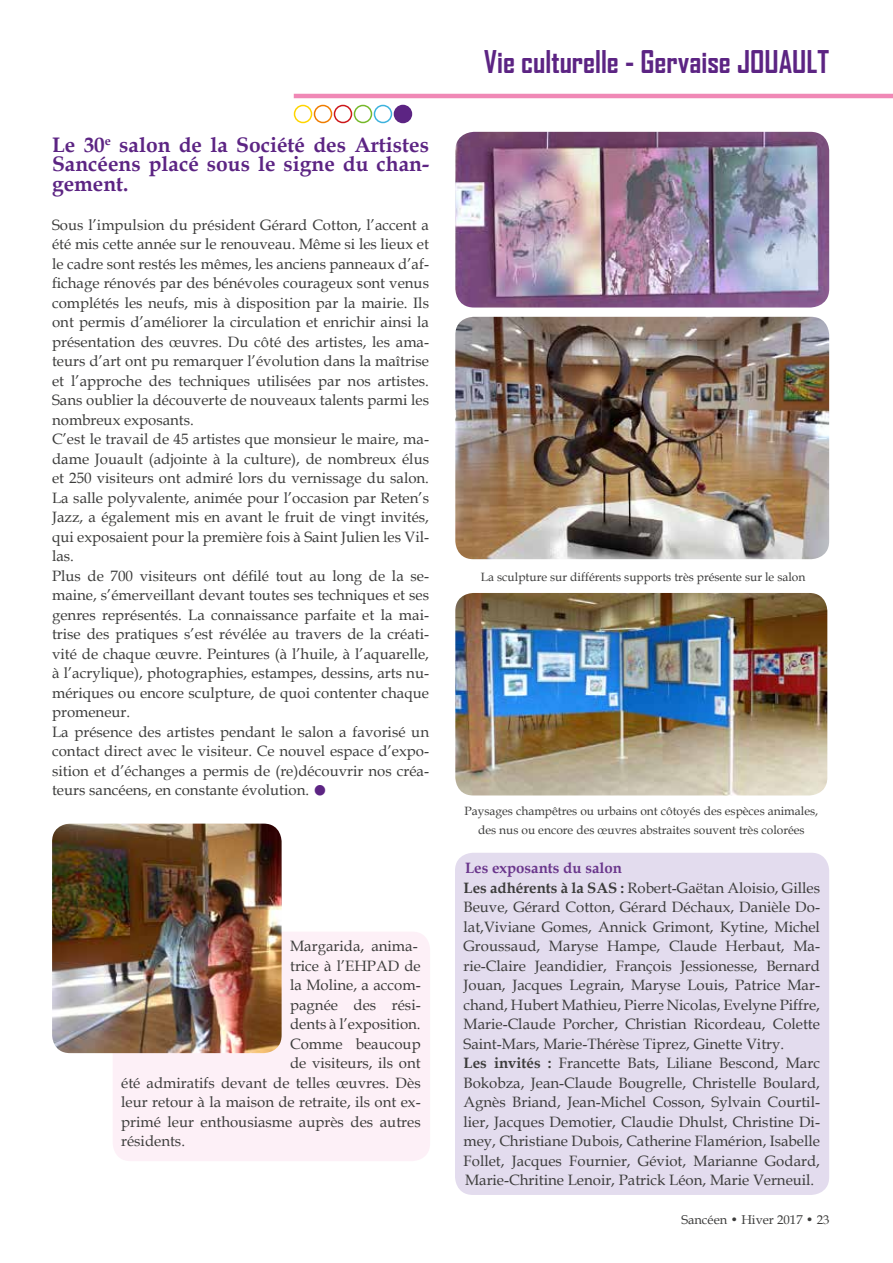
<style>
.page{position:relative;width:893px;height:1263px;background:#fff}
.page>*{position:absolute;margin:0;border:0;box-sizing:border-box;transform-origin:0 0}
.t1{font:700 30px "Agency FB";color:#5c2483}
.t2{font:700 21px/19.5px "Book Antiqua";color:#5c2483;text-align:justify}
.t3{font:15px/19.5px "Book Antiqua";color:#3c3c3b}
.t4{font:12.75px "Book Antiqua";color:#3c3c3b}
.t5{font:12px/19.5px "Book Antiqua";color:#3c3c3b;text-align:center}
.s1{font-family:"Garamond";font-size:24px;color:#5c2483}
.s2{font-weight:700;color:#6a368c}
.s3{font-weight:700}
</style>
<div class="page">
<div style="left:394px;top:105px;width:17px;height:17px;background:#5c2483;border-radius:50%"></div>
<div style="left:394px;top:105px;width:18px;height:18px;border:2px solid #5c2483;border-radius:50%"></div>
<div style="left:374px;top:105px;width:18px;height:18px;border:2px solid #3db2de;border-radius:50%"></div>
<div style="left:354px;top:105px;width:18px;height:18px;border:2px solid #76b82a;border-radius:50%"></div>
<div style="left:334px;top:105px;width:18px;height:18px;border:2px solid #cd171a;border-radius:50%"></div>
<div style="left:314px;top:105px;width:18px;height:18px;border:2px solid #ef7d00;border-radius:50%"></div>
<div style="left:294px;top:105px;width:18px;height:18px;border:2px solid #ffd500;border-radius:50%"></div>
<hr style="left:294px;top:94px;width:599px;height:4px;background:#f088b6">
<img style="left:455px;top:317px;width:374px;height:242px">
<img style="left:455px;top:593px;width:372px;height:202px">
<img style="left:455px;top:132px;width:374px;height:176px">
<div style="left:455px;top:853px;width:374px;height:342px;background:#e3dcee;border-radius:18px"></div>
<div style="left:113px;top:932px;width:317px;height:229px;background:#fdf0f7;border-radius:18px"></div>
<img style="left:52px;top:824px;width:230px;height:229px">
<h2 class="t2" style="left:52px;top:135px;width:378px">Le 30<sup>e</sup> salon de la Société des Artistes Sancéens placé sous le signe du chan&shy;gement.</h2>
<p class="t3" style="left:52px;top:214px;width:378px">Sous l’impulsion du président Gérard Cotton, l’accent a été mis cette année sur le renouveau. Même si les lieux et le cadre sont restés les mêmes, les anciens panneaux d’af&shy;fichage rénovés par des bénévoles courageux sont venus complétés les neufs, mis à disposition par la mairie. Ils ont permis d’améliorer la circulation et enrichir ainsi la présentation des œuvres. Du côté des artistes, les ama&shy;teurs d’art ont pu remarquer l’évolution dans la maîtrise et l’approche des techniques utilisées par nos artistes.<br>Sans oublier la découverte de nouveaux talents parmi les nombreux exposants.<br>C’est le travail de 45 artistes que monsieur le maire, ma&shy;dame Jouault (adjointe à la culture), de nombreux élus et 250 visiteurs ont admiré lors du vernissage du salon.<br>La salle polyvalente, animée pour l’occasion par Reten’s Jazz, a également mis en avant le fruit de vingt invités, qui exposaient pour la première fois à Saint Julien les Vil&shy;las.<br>Plus de 700 visiteurs ont défilé tout au long de la se&shy;maine, s’émerveillant devant toutes ses techniques et ses genres représentés. La connaissance parfaite et la mai&shy;trise des pratiques s’est révélée au travers de la créati&shy;vité de chaque œuvre. Peintures (à l’huile, à l’aquarelle, à l’acrylique), photographies, estampes, dessins, arts nu&shy;mériques ou encore sculpture, de quoi contenter chaque promeneur.<br>La présence des artistes pendant le salon a favorisé un contact direct avec le visiteur. Ce nouvel espace d’expo&shy;sition et d’échanges a permis de (re)découvrir nos créa&shy;teurs sancéens, en constante évolution. <span class="s1">●</span></p>
<p class="t3" style="left:290px;top:936px;width:129px">Margarida, anima-</p>
<p class="t3" style="left:290px;top:955px;width:132px">trice à l’EHPAD de</p>
<p class="t3" style="left:290px;top:975px;width:132px">la Moline, a accom-</p>
<p class="t3" style="left:290px;top:994px;width:132px">pagnée des rési-</p>
<p class="t3" style="left:290px;top:1014px;width:132px">dents à l’exposition.</p>
<p class="t3" style="left:290px;top:1033px;width:132px">Comme beaucoup</p>
<p class="t3" style="left:290px;top:1053px;width:132px">de visiteurs, ils ont</p>
<p class="t3" style="left:121px;top:1072px;width:301px">été admiratifs devant de telles œuvres. Dès</p>
<p class="t3" style="left:121px;top:1092px;width:301px">leur retour à la maison de retraite, ils ont ex-</p>
<p class="t3" style="left:121px;top:1111px;width:301px">primé leur enthousiasme auprès des autres</p>
<p class="t3" style="left:121px;top:1131px;width:65px">résidents.</p>
<h1 class="t1" style="left:484px;top:43px;width:347px">Vie culturelle - Gervaise JOUAULT</h1>
<p class="t5" style="left:481px;top:566px;width:326px">La sculpture sur différents supports très présente sur le salon</p>
<p class="t5" style="left:464px;top:800px;width:355px">Paysages champêtres ou urbains ont côtoyés des espèces animales, des nus ou encore des œuvres abstraites souvent très colorées</p>
<p class="t3" style="left:463px;top:858px;width:358px"><span class="s2">Les exposants du salon<br></span><span class="s3">Les adhérents à la SAS :</span> Robert-Gaëtan Aloisio, Gilles Beuve, Gérard Cotton, Gérard Déchaux, Danièle Do&shy;lat,Viviane Gomes, Annick Grimont, Kytine, Michel Groussaud, Maryse Hampe, Claude Herbaut, Ma&shy;rie-Claire Jeandidier, François Jessionesse, Bernard Jouan, Jacques Legrain, Maryse Louis, Patrice Mar&shy;chand, Hubert Mathieu, Pierre Nicolas, Evelyne Piffre, Marie-Claude Porcher, Christian Ricordeau, Colette Saint-Mars, Marie-Thérèse Tiprez, Ginette Vitry.<br><span class="s3">Les invités :</span> Francette Bats, Liliane Bescond, Marc Bokobza, Jean-Claude Bougrelle, Christelle Boulard, Agnès Briand, Jean-Michel Cosson, Sylvain Courtil&shy;lier, Jacques Demotier, Claudie Dhulst, Christine Di&shy;mey, Christiane Dubois, Catherine Flamérion, Isabelle Follet, Jacques Fournier, Géviot, Marianne Godard, Marie-Chritine Lenoir, Patrick Léon, Marie Verneuil.</p>
<p class="t4" style="left:681px;top:1211px;width:150px">Sancéen • Hiver 2017 • 23</p>
</div>
